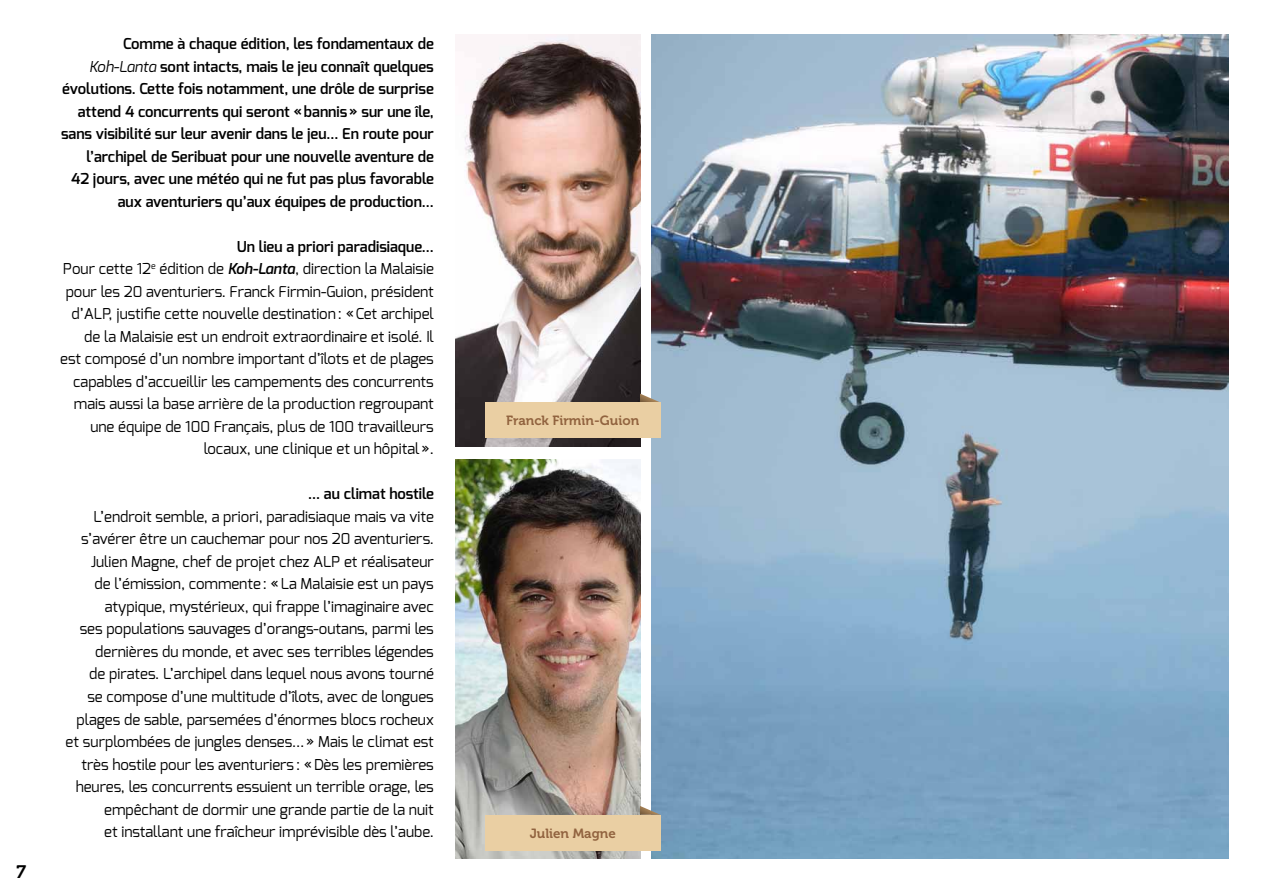
<style>
.page{position:relative;width:1263px;height:893px;background:#fff}
.page>*{position:absolute;margin:0;border:0;box-sizing:border-box;transform-origin:0 0}
.t1{font:18px "Museo 700";color:#000}
.t2{font:15px/22.5px "Exo";color:#000;text-align:right}
.t3{font:600 15px/22.5px "Exo";color:#000;text-align:right}
.t4{font:13.35px "Museo 700";color:#91633f}
.s1{font-weight:400;font-style:italic}
.s2{font-weight:600}
.s3{font-weight:600;font-style:italic}
</style>
<div class="page">
<img style="left:652px;top:34px;width:577px;height:825px">
<img style="left:455px;top:34px;width:185px;height:413px">
<img style="left:455px;top:459px;width:185px;height:400px">
<svg style="left:640px;top:394px;width:21px;height:8px"></svg>
<svg style="left:640px;top:806px;width:21px;height:9px"></svg>
<div style="left:485px;top:402px;width:176px;height:36px;background:#eacfa3"></div>
<div style="left:485px;top:815px;width:176px;height:35px;background:#eacfa3"></div>
<p class="t1" style="left:16px;top:862px;width:11px">7</p>
<p class="t3" style="left:61px;top:33px;width:374px">Comme à chaque édition, les fondamentaux de <span class="s1">Koh-Lanta</span> sont intacts, mais le jeu connaît quelques évolutions. Cette fois notamment, une drôle de surprise attend 4 concurrents qui seront «bannis» sur une île, sans visibilité sur leur avenir dans le jeu... En route pour l’archipel de Seribuat pour une nouvelle aventure de<br>42 jours, avec une météo qui ne fut pas plus favorable aux aventuriers qu’aux équipes de production...</p>
<p class="t2" style="left:60px;top:235px;width:375px"><span class="s2">Un lieu a priori paradisiaque...<br></span>Pour cette 12<sup>e</sup> édition de <span class="s3">Koh-Lanta</span>, direction la Malaisie pour les 20 aventuriers. Franck Firmin-Guion, président d’ALP, justifie cette nouvelle destination: «Cet archipel de la Malaisie est un endroit extraordinaire et isolé. Il est composé d’un nombre important d’îlots et de plages capables d’accueillir les campements des concurrents mais aussi la base arrière de la production regroupant une équipe de 100 Français, plus de 100 travailleurs locaux, une clinique et un hôpital».</p>
<p class="t3" style="left:308px;top:483px;width:127px">... au climat hostile</p>
<p class="t2" style="left:66px;top:505px;width:370px">L’endroit semble, a priori, paradisiaque mais va vite s’avérer être un cauchemar pour nos 20 aventuriers.<br>Julien Magne, chef de projet chez ALP et réalisateur<br>de l’émission, commente: «La Malaisie est un pays atypique, mystérieux, qui frappe l’imaginaire avec<br>ses populations sauvages d’orangs-outans, parmi les dernières du monde, et avec ses terribles légendes<br>de pirates. L’archipel dans lequel nous avons tourné<br>se compose d’une multitude d’îlots, avec de longues plages de sable, parsemées d’énormes blocs rocheux et surplombées de jungles denses…» Mais le climat est très hostile pour les aventuriers: «Dès les premières heures, les concurrents essuient un terrible orage, les empêchant de dormir une grande partie de la nuit<br>et installant une fraîcheur imprévisible dès l’aube.</p>
<p class="t4" style="left:506px;top:413px;width:134px">Franck Firmin-Guion</p>
<p class="t4" style="left:530px;top:825px;width:88px">Julien Magne</p>
</div>
